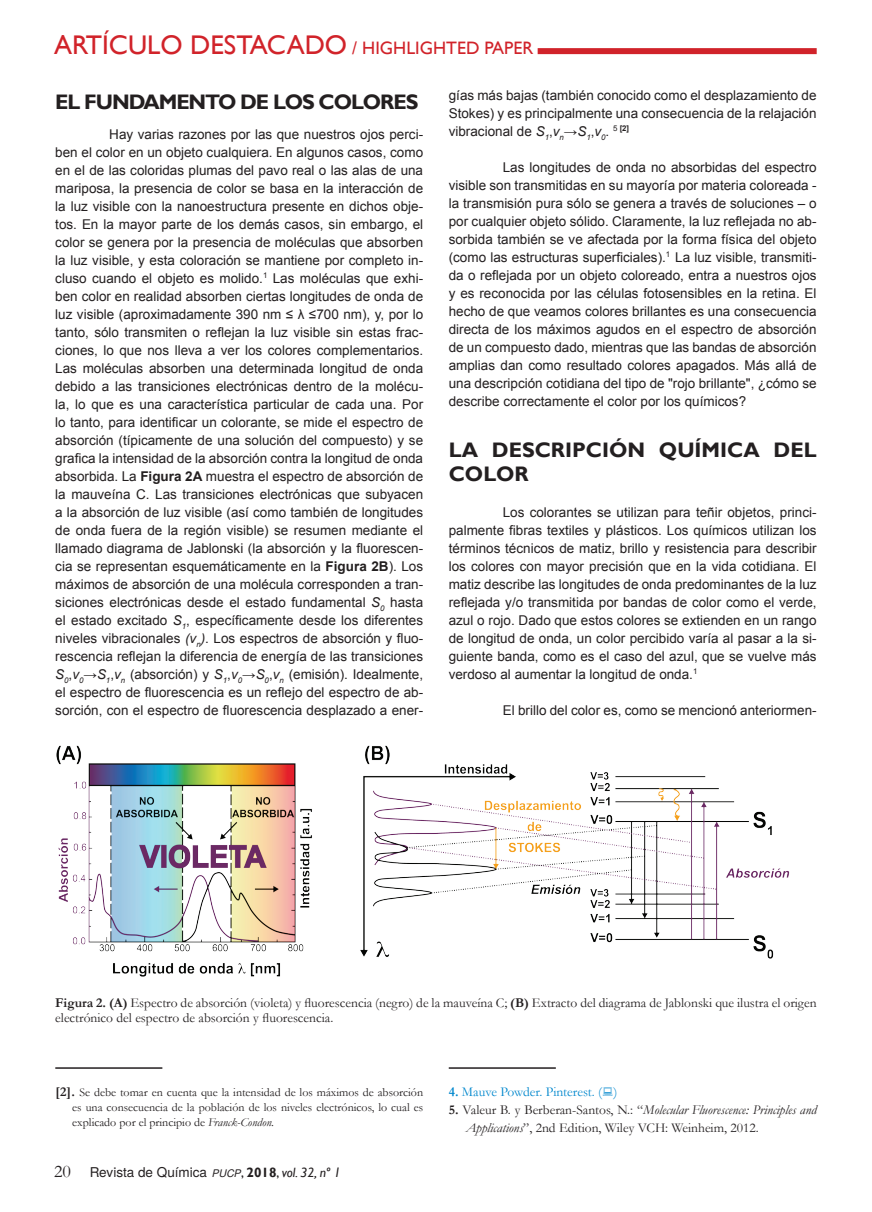
<style>
.page{position:relative;width:872px;height:1212px;background:#fff}
.page>*{position:absolute;margin:0;border:0;box-sizing:border-box;transform-origin:0 0}
.t1{font:27px "Gill Sans";color:#d1232a}
.t2{font:700 21px/24px "Gill Sans";color:#231f20}
.t3{font:700 21px "Gill Sans";letter-spacing:-.05em;color:#231f20}
.t4{font:18px "Gill Sans";color:#d1232a}
.t5{font:18px "Garamond";color:#231f20}
.t6{font:13.5px/18px "Arial";color:#231f20;text-align:justify}
.t7{font:13.5px/15px "Garamond";color:#231f20}
.t8{font:13.5px "Te X Gyre Heros";color:#231f20}
.t9{font:13.5px "Garamond";color:#0087cd}
.t10{font:12px/15px "Garamond";color:#231f20;text-align:justify}
.s1{font-size:18px}
.s2{font-weight:700}
.s3{font-style:italic}
.s4{font-weight:700;font-size:13.5px}
.s5{font-style:italic;font-size:10.5px}
.s6{font-family:"Gill Sans"}
.s7{font-family:"Gill Sans";font-weight:700}
.s8{font-family:"Gill Sans";font-style:italic}
</style>
<div class="page">
<div style="left:537px;top:48px;width:279px;height:6px;background:#d1232a"></div>
<hr style="left:55px;top:1067px;width:107px;height:2px;background:#231f20">
<hr style="left:449px;top:1067px;width:107px;height:2px;background:#231f20">
<img style="left:56px;top:745px;width:734px;height:232px">
<h1 class="t1" style="left:54px;top:30px;width:364px">ARTÍCULO DESTACADO <span class="s1">/ HIGHLIGHTED</span></h1>
<h3 class="t4" style="left:484px;top:38px;width:50px">PAPER</h3>
<h2 class="t3" style="left:55px;top:89px;width:361px">EL FU NDAMENTO DE LOS COLORES</h2>
<p class="t6" style="left:55px;top:125px;width:369px;text-indent:54px">Hay varias razones por las que nuestros ojos perci&shy;ben el color en un objeto cualquiera. En algunos casos, como en el de las coloridas plumas del pavo real o las alas de una mariposa, la presencia de color se basa en la interacción de la luz visible con la nanoestructura presente en dichos obje&shy;tos. En la mayor parte de los demás casos, sin embargo, el color se genera por la presencia de moléculas que absorben la luz visible, y esta coloración se mantiene por completo in&shy;cluso cuando el objeto es molido.<sup>1</sup> Las moléculas que exhi&shy;ben color en realidad absorben ciertas longitudes de onda de luz visible (aproximadamente 390 nm ≤ λ ≤700 nm), y, por lo tanto, sólo transmiten o reflejan la luz visible sin estas frac&shy;ciones, lo que nos lleva a ver los colores complementarios.<br>Las moléculas absorben una determinada longitud de onda debido a las transiciones electrónicas dentro de la molécu&shy;la, lo que es una característica particular de cada una. Por lo tanto, para identificar un colorante, se mide el espectro de absorción (típicamente de una solución del compuesto) y se grafica la intensidad de la absorción contra la longitud de onda absorbida. La <span class="s2">Figura 2A</span> muestra el espectro de absorción de la mauveína C. Las transiciones electrónicas que subyacen a la absorción de luz visible (así como también de longitudes de onda fuera de la región visible) se resumen mediante el llamado diagrama de Jablonski (la absorción y la fluorescen&shy;cia se representan esquemáticamente en la <span class="s2">Figura 2B</span>). Los máximos de absorción de una molécula corresponden a tran&shy;siciones electrónicas desde el estado fundamental <span class="s3">S</span><sub>0</sub> hasta el estado excitado <span class="s3">S</span><sub>1</sub>, específicamente desde los diferentes niveles vibracionales <span class="s3">(v</span><sub>n</sub><span class="s3">)</span>. Los espectros de absorción y fluo&shy;rescencia reflejan la diferencia de energía de las transiciones <span class="s3">S</span><sub>0</sub>,<span class="s3">v</span><sub>0</sub>→<span class="s3">S</span><sub>1</sub>,<span class="s3">v</span><sub>n</sub> (absorción) y <span class="s3">S</span><sub>1</sub>,<span class="s3">v</span><sub>0</sub>→<span class="s3">S</span><sub>0</sub>,<span class="s3">v</span><sub>n</sub> (emisión). Idealmente, el espectro de fluorescencia es un reflejo del espectro de ab&shy;sorción, con el espectro de fluorescencia desplazado a ener-</p>
<p class="t6" style="left:449px;top:86px;width:369px">gías más bajas (también conocido como el desplazamiento de Stokes) y es principalmente una consecuencia de la relajación vibracional de <span class="s3">S</span><sub>1</sub>,<span class="s3">v</span><sub>n</sub>→<span class="s3">S</span><sub>1</sub>,<span class="s3">v</span><sub>0</sub>. <sup>5</sup> <sup>[2]</sup></p>
<p class="t6" style="left:449px;top:158px;width:369px;text-indent:54px">Las longitudes de onda no absorbidas del espectro visible son transmitidas en su mayoría por materia coloreada - la transmisión pura sólo se genera a través de soluciones – o por cualquier objeto sólido. Claramente, la luz reflejada no ab&shy;sorbida también se ve afectada por la forma física del objeto (como las estructuras superficiales).<sup>1</sup> La luz visible, transmiti&shy;da o reflejada por un objeto coloreado, entra a nuestros ojos y es reconocida por las células fotosensibles en la retina. El hecho de que veamos colores brillantes es una consecuencia directa de los máximos agudos en el espectro de absorción de un compuesto dado, mientras que las bandas de absorción amplias dan como resultado colores apagados. Más allá de una descripción cotidiana del tipo de "rojo brillante", ¿cómo se describe correctamente el color por los químicos?</p>
<h2 class="t2" style="left:449px;top:438px;width:369px">LA DESCRIPCIÓN QUÍMICA DEL<br>COLOR</h2>
<p class="t6" style="left:449px;top:503px;width:369px;text-indent:54px">Los colorantes se utilizan para teñir objetos, princi&shy;palmente fibras textiles y plásticos. Los químicos utilizan los términos técnicos de matiz, brillo y resistencia para describir los colores con mayor precisión que en la vida cotidiana. El matiz describe las longitudes de onda predominantes de la luz reflejada y/o transmitida por bandas de color como el verde, azul o rojo. Dado que estos colores se extienden en un rango de longitud de onda, un color percibido varía al pasar a la si&shy;guiente banda, como es el caso del azul, que se vuelve más verdoso al aumentar la longitud de onda.<sup>1</sup></p>
<p class="t6" style="left:503px;top:701px;width:315px">El brillo del color es, como se mencionó anteriormen-</p>
<p class="t7" style="left:55px;top:995px;width:763px"><span class="s2">Figura 2. (A)</span> Espectro de absorción (violeta) y fluorescencia (negro) de la mauveína C; <span class="s2">(B)</span> Extracto del diagrama de Jablonski que ilustra el origen electrónico del espectro de absorción y fluorescencia.</p>
<p class="t10" style="left:72px;top:1084px;width:352px;text-indent:-17px"><span class="s4">[2].</span> Se debe tomar en cuenta que la intensidad de los máximos de absorción es una consecuencia de la población de los niveles electrónicos, lo cual es explicado por el principio de <span class="s3">Franck-Condon.</span></p>
<p class="t9" style="left:449px;top:1083px;width:170px"><span class="s2">4.</span> Mauve Powder. Pinterest. ( )</p>
<p class="t7" style="left:466px;top:1101px;width:352px;line-height:18px;text-indent:-17px"><span class="s2">5.</span> Valeur B. y Berberan-Santos, N.: “<span class="s3">Molecular Fluorescence: Principles and<br>Applications</span>”, 2nd Edition, Wiley VCH: Weinheim, 2012.</p>
<h3 class="t5" style="left:54px;top:1159px;width:18px">20</h3>
<p class="t8" style="left:90px;top:1162px;width:253px">Revista de Química <span class="s5">PUCP</span><span class="s6">,</span> <span class="s7">2018</span><span class="s6">,</span> <span class="s8">vol. 32, nº 1</span></p>
</div>
